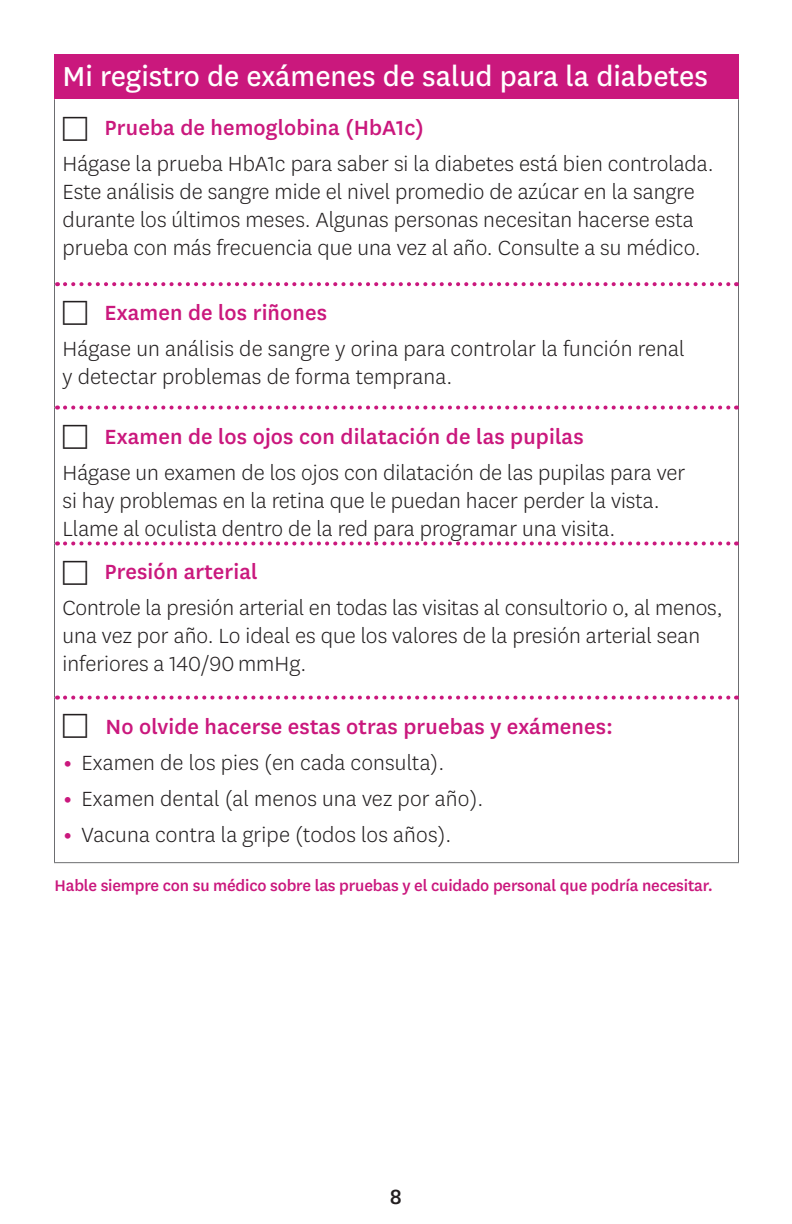
<style>
.page{position:relative;width:792px;height:1224px;background:#fff}
.page>*{position:absolute;margin:0;border:0;box-sizing:border-box;transform-origin:0 0}
.t1{font:32px "Centene Sans";color:#fff}
.t2{font:300 24px/28px "Centene Sans";color:#231f20}
.t3{font:500 24px "Centene Sans";letter-spacing:.005em;color:#ca187d}
.t4{font:500 24px "Centene Sans";color:#231f20}
.t5{font:500 18px "Centene Sans";letter-spacing:-.01em;color:#ca187d}
.s1{font-weight:700;color:#ca187d}
</style>
<div class="page">
<div style="left:54px;top:54px;width:684px;height:46px;background:#ca187d"></div>
<hr style="left:738px;top:55px;width:1px;height:45px;background:#ca187d">
<hr style="left:738px;top:100px;width:1px;height:184px;background:#6c6d70">
<hr style="left:738px;top:284px;width:1px;height:124px;background:#6c6d70">
<hr style="left:738px;top:408px;width:1px;height:135px;background:#6c6d70">
<hr style="left:738px;top:543px;width:1px;height:155px;background:#6c6d70">
<hr style="left:738px;top:698px;width:1px;height:164px;background:#6c6d70">
<svg style="left:65px;top:282px;width:672px;height:4px"></svg>
<svg style="left:65px;top:406px;width:672px;height:4px"></svg>
<svg style="left:65px;top:541px;width:672px;height:4px"></svg>
<svg style="left:65px;top:696px;width:672px;height:4px"></svg>
<hr style="left:54px;top:100px;width:1px;height:184px;background:#6c6d70">
<hr style="left:54px;top:284px;width:1px;height:124px;background:#6c6d70">
<hr style="left:54px;top:408px;width:1px;height:135px;background:#6c6d70">
<hr style="left:54px;top:543px;width:1px;height:155px;background:#6c6d70">
<hr style="left:54px;top:698px;width:1px;height:164px;background:#6c6d70">
<hr style="left:54px;top:862px;width:685px;height:1px;background:#6c6d70">
<hr style="left:54px;top:54px;width:685px;height:1px;background:#ca187d">
<h3 class="t1" style="left:63px;top:55px;width:647px">Mi registro de exámenes de salud para la diabetes</h3>
<h4 class="t3" style="left:105px;top:112px;width:321px">Prueba de hemoglobina (HbA1c)</h4>
<p class="t2" style="left:63px;top:149px;width:653px">Hágase la prueba HbA1c para saber si la diabetes está bien controlada.<br>Este análisis de sangre mide el nivel promedio de azúcar en la sangre durante los últimos meses. Algunas personas necesitan hacerse esta prueba con más frecuencia que una vez al año. Consulte a su médico.</p>
<h4 class="t3" style="left:105px;top:296px;width:224px">Examen de los riñones</h4>
<p class="t2" style="left:63px;top:334px;width:623px">Hágase un análisis de sangre y orina para controlar la función renal y detectar problemas de forma temprana.</p>
<h4 class="t3" style="left:105px;top:420px;width:481px">Examen de los ojos con dilatación de las pupilas</h4>
<p class="t2" style="left:63px;top:457px;width:624px">Hágase un examen de los ojos con dilatación de las pupilas para ver si hay problemas en la retina que le puedan hacer perder la vista.<br>Llame al oculista dentro de la red para programar una visita.</p>
<h4 class="t3" style="left:105px;top:556px;width:155px">Presión arterial</h4>
<p class="t2" style="left:63px;top:593px;width:662px">Controle la presión arterial en todas las visitas al consultorio o, al menos, una vez por año. Lo ideal es que los valores de la presión arterial sean inferiores a 140/90 mmHg.</p>
<h4 class="t3" style="left:105px;top:710px;width:509px">No olvide hacerse estas otras pruebas y exámenes:</h4>
<p class="t2" style="left:63px;top:747px;width:382px"><span class="s1">•</span> Examen de los pies (en cada consulta).</p>
<p class="t2" style="left:63px;top:783px;width:421px"><span class="s1">•</span> Examen dental (al menos una vez por año).</p>
<p class="t2" style="left:63px;top:819px;width:389px"><span class="s1">•</span> Vacuna contra la gripe (todos los años).</p>
<p class="t5" style="left:55px;top:873px;width:660px">Hable siempre con su médico sobre las pruebas y el cuidado personal que podría necesitar.</p>
<p class="t4" style="left:390px;top:1180px;width:14px">8</p>
</div>
